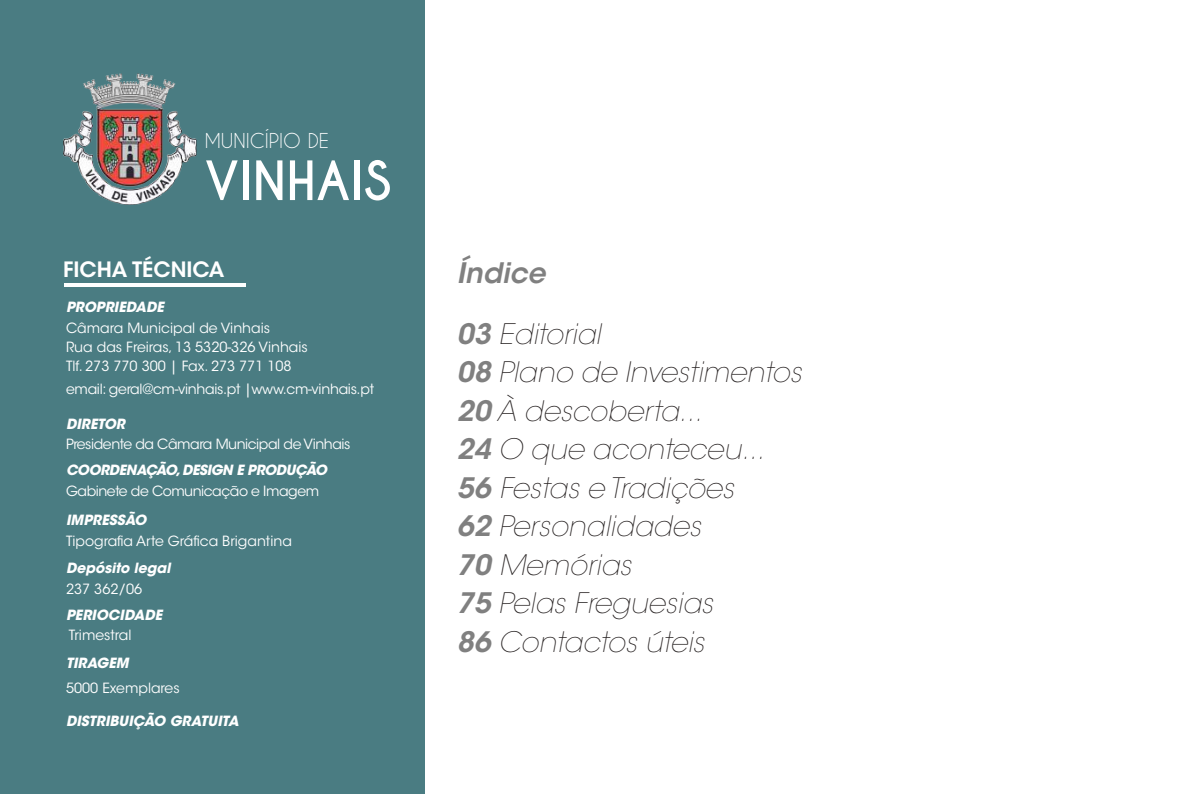
<style>
.page{position:relative;width:1191px;height:794px;background:#fff}
.page>*{position:absolute;margin:0;border:0;box-sizing:border-box;transform-origin:0 0}
.t1{font:700 50.75px "Caviar Dreams";color:#fff}
.t2{font:italic 200 28px/38.5px "ITC Avant Garde Std";color:#241f1f}
.t3{font:italic 600 28px "ITC Avant Garde Std";color:#808080}
.t4{font:600 21px "ITC Avant Garde Std";color:#fff}
.t5{font:19.25px "Caviar Dreams";color:#fff}
.t6{font:14px/19.2px "ITC Avant Garde Std";color:#fff}
.t7{font:italic 700 14px "ITC Avant Garde Std";color:#fff}
.t8{font:14px "ITC Avant Garde Std";letter-spacing:-.03em;color:#fff}
.t9{font:14px "ITC Avant Garde Std";letter-spacing:-.02em;color:#fff}
.t10{font:italic 700 14px "ITC Avant Garde Std";letter-spacing:-.03em;color:#fff}
.s1{font-weight:600;color:#808080}
</style>
<div class="page">
<div style="left:0;top:0;width:424px;height:794px;background:#4a7c82"></div>
<img style="left:63px;top:73px;width:133px;height:132px">
<hr style="left:64px;top:283px;width:181px;height:3px;background:#fff">
<h3 class="t5" style="left:205px;top:129px;width:126px">MUNICÍPIO DE</h3>
<h1 class="t1" style="left:205px;top:150px;width:188px">VINHAIS</h1>
<h3 class="t4" style="left:63px;top:256px;width:163px">FICHA TÉCNICA</h3>
<p class="t7" style="left:66px;top:298px;width:99px">PROPRIEDADE</p>
<p class="t6" style="left:66px;top:318px;width:243px">Câmara Municipal de Vinhais<br>Rua das Freiras, 13 5320-326 Vinhais<br>Tlf. 273 770 300 | Fax. 273 771 108</p>
<p class="t9" style="left:66px;top:381px;width:309px">email: geral@cm-vinhais.pt |www.cm-vinhais.pt</p>
<p class="t7" style="left:66px;top:414px;width:61px">DIRETOR</p>
<p class="t8" style="left:66px;top:436px;width:286px">Presidente da Câmara Municipal de Vinhais</p>
<p class="t10" style="left:66px;top:461px;width:262px">COORDENAÇÃO, DESIGN E PRODUÇÃO</p>
<p class="t8" style="left:66px;top:482px;width:255px">Gabinete de Comunicação e Imagem</p>
<p class="t7" style="left:66px;top:511px;width:82px">IMPRESSÃO</p>
<p class="t6" style="left:66px;top:531px;width:227px">Tipografia Arte Gráfica Brigantina</p>
<p class="t7" style="left:66px;top:559px;width:106px">Depósito legal</p>
<p class="t6" style="left:66px;top:579px;width:78px">237 362/06</p>
<p class="t7" style="left:66px;top:605px;width:98px">PERIOCIDADE</p>
<p class="t6" style="left:69px;top:626px;width:64px">Trimestral</p>
<p class="t7" style="left:66px;top:653px;width:64px">TIRAGEM</p>
<p class="t6" style="left:66px;top:679px;width:115px">5000 Exemplares</p>
<p class="t7" style="left:66px;top:712px;width:174px">DISTRIBUIÇÃO GRATUITA</p>
<h2 class="t3" style="left:457px;top:255px;width:90px">Índice</h2>
<h2 class="t2" style="left:457px;top:315px;width:346px"><span class="s1">03</span> Editorial<br><span class="s1">08</span> Plano de Investimentos<br><span class="s1">20</span> À descoberta...<br><span class="s1">24</span> O que aconteceu...<br><span class="s1">56</span> Festas e Tradições<br><span class="s1">62</span> Personalidades<br><span class="s1">70</span> Memórias<br><span class="s1">75</span> Pelas Freguesias<br><span class="s1">86</span> Contactos úteis</h2>
</div>
